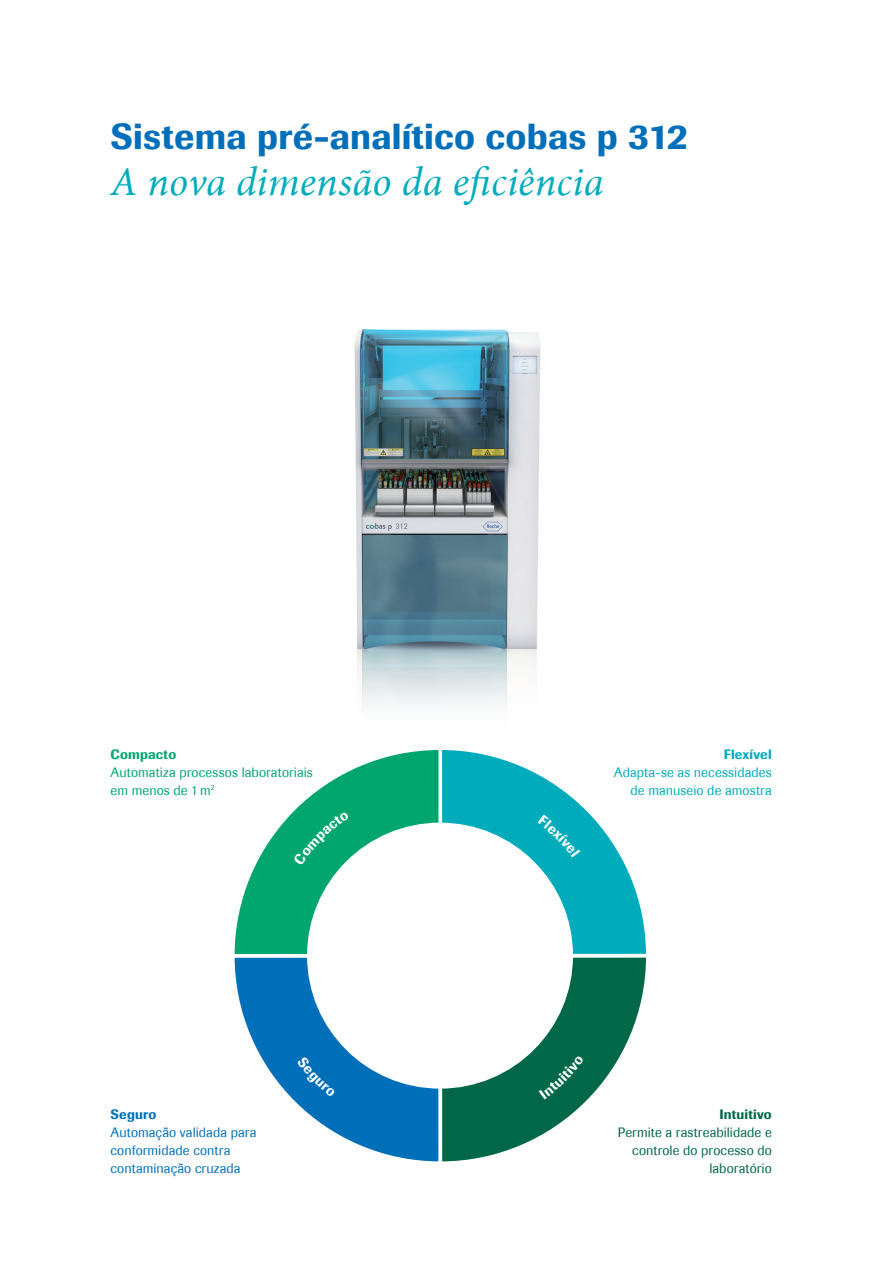
<style>
.page{position:relative;width:893px;height:1263px;background:#fff}
.page>*{position:absolute;margin:0;border:0;box-sizing:border-box;transform-origin:0 0}
.Layout_SubTitleStyle{font:italic 40.5px "Minion";letter-spacing:.005em;color:#00acbc}
.Layout_TitleStyle_Im{font:500 36px "Imago";letter-spacing:.005em;color:#006fba}
.Layout_BodyText_9pt{font:13.5px "Imago";letter-spacing:.005em;color:#006fba}
.Layout_BodyText_9pt-2{font:13.5px/18px "Imago";letter-spacing:.01em;color:#006847;text-align:right}
.Layout_BodyText_9pt-3{font:13.5px "Imago";letter-spacing:.01em;color:#00a66e}
.Layout_BodyText_9pt-4{font:13.5px "Imago";letter-spacing:.005em;color:#00acbc}
.Layout_BodyText_9pt-5{font:500 13.5px "Imago Pro";letter-spacing:.015em;color:#006847}
.Layout_BodyText_9pt-6{font:500 13.5px "Imago Pro";letter-spacing:.01em;color:#00a66e}
.Layout_BodyText_9pt-7{font:500 13.5px "Imago Pro";letter-spacing:.01em;color:#00acbc}
.Layout_BodyText_9pt-8{font:500 13.5px "Imago Pro";letter-spacing:.015em;color:#006fba}
</style>
<div class="page">
<img style="left:354px;top:329px;width:187px;height:378px">
<svg style="left:234px;top:750px;width:412px;height:412px"></svg>
<p class="Layout_TitleStyle_Im" style="left:111px;top:115px;width:579px">Sistema pré-analítico cobas p 312</p>
<p class="Layout_SubTitleStyle" style="left:111px;top:155px;width:495px">A nova dimensão da eficiência</p>
<p class="Layout_BodyText_9pt-6" style="left:111px;top:745px;width:67px">Compacto</p>
<p class="Layout_BodyText_9pt-3" style="left:111px;top:764px;width:204px">Automatiza processos laboratoriais</p>
<p class="Layout_BodyText_9pt-3" style="left:111px;top:782px;width:106px">em menos de 1 m<sup>2</sup></p>
<p class="Layout_BodyText_9pt-8" style="left:111px;top:1105px;width:47px">Seguro</p>
<p class="Layout_BodyText_9pt" style="left:111px;top:1124px;width:148px">Automação validada para</p>
<p class="Layout_BodyText_9pt" style="left:111px;top:1142px;width:121px">conformidade contra</p>
<p class="Layout_BodyText_9pt" style="left:111px;top:1160px;width:132px">contaminação cruzada</p>
<p class="Layout_BodyText_9pt-7" style="left:724px;top:745px;width:49px">Flexível</p>
<p class="Layout_BodyText_9pt-4" style="left:614px;top:764px;width:159px">Adapta-se as necessidades</p>
<p class="Layout_BodyText_9pt-4" style="left:631px;top:782px;width:143px">de manuseio de amostra</p>
<p class="Layout_BodyText_9pt-5" style="left:719px;top:1105px;width:54px">Intuitivo</p>
<p class="Layout_BodyText_9pt-2" style="left:618px;top:1123px;width:155px">Permite a rastreabilidade e</p>
<p class="Layout_BodyText_9pt-2" style="left:632px;top:1141px;width:141px">controle do processo do laboratório</p>
</div>
